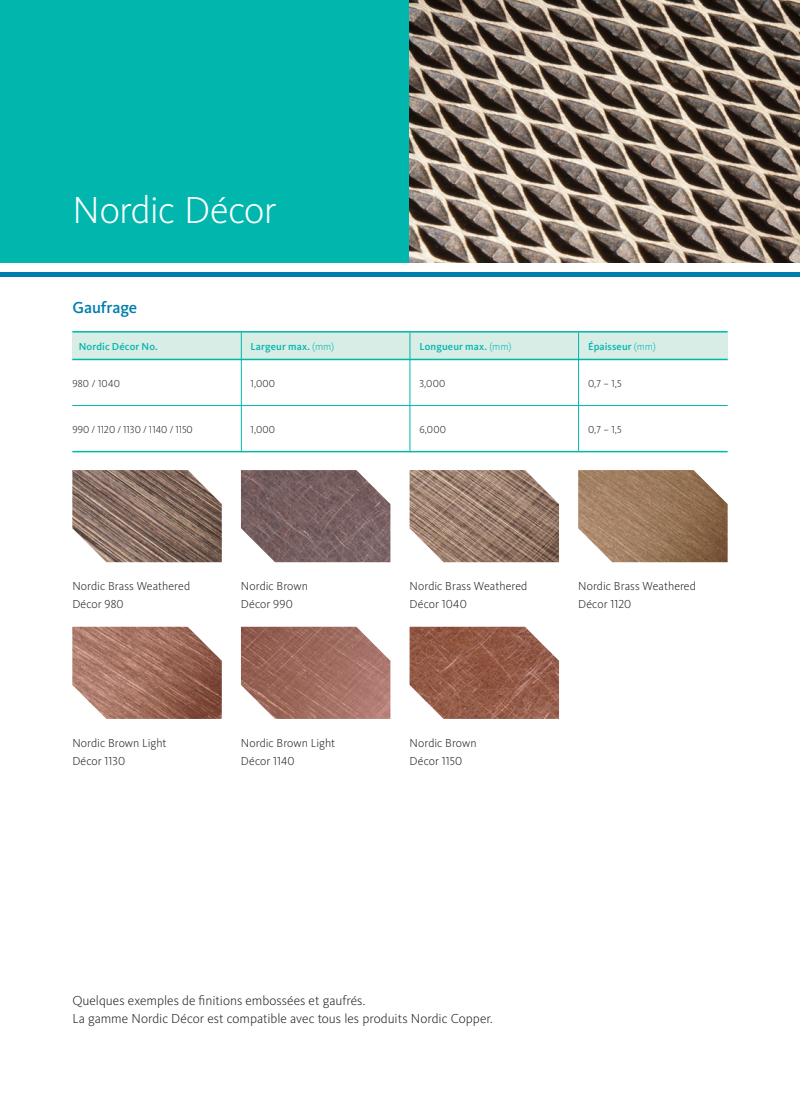
<style>
.page{position:relative;width:800px;height:1106px;background:#fff}
.page>*{position:absolute;margin:0;border:0;box-sizing:border-box;transform-origin:0 0}
.t1{font:300 39px "Kievit Pro";letter-spacing:-.015em;color:#fff}
.t2{font:500 16.5px "Kievit Pro";letter-spacing:-.01em;color:#007dad}
.t3{font:300 13.5px/18.5px "Kievit Pro";color:#231f20}
.t4{font:300 12px/18.5px "Kievit Pro";letter-spacing:.005em;color:#231f20}
.t5{font:500 10.5px "Kievit Pro";letter-spacing:.01em;color:#00b6ad}
.t6{font:300 10.5px "Kievit Pro";letter-spacing:.01em;color:#231f20}
.t7{font:300 10.5px "Kievit Pro";letter-spacing:-.01em;color:#231f20}
.s1{font-weight:300}
</style>
<div class="page">
<div style="left:0;top:0;width:799px;height:262px;background:#00b6ad"></div>
<hr style="left:0;top:272px;width:799px;height:4px;background:#007dad">
<img style="left:409px;top:0;width:390px;height:262px">
<div style="left:72px;top:332px;width:655px;height:27px;background:#d7ede6"></div>
<hr style="left:72px;top:331px;width:655px;height:1px;background:#00b6ad">
<hr style="left:72px;top:359px;width:655px;height:1px;background:#00b6ad">
<hr style="left:72px;top:405px;width:655px;height:1px;background:#00b6ad">
<hr style="left:72px;top:451px;width:655px;height:1px;background:#00b6ad">
<hr style="left:409px;top:332px;width:1px;height:119px;background:#00b6ad">
<hr style="left:241px;top:332px;width:1px;height:119px;background:#00b6ad">
<hr style="left:578px;top:332px;width:1px;height:119px;background:#00b6ad">
<img style="left:72px;top:470px;width:150px;height:92px">
<img style="left:72px;top:626px;width:150px;height:93px">
<img style="left:241px;top:470px;width:149px;height:92px">
<img style="left:241px;top:626px;width:149px;height:93px">
<img style="left:409px;top:470px;width:150px;height:92px">
<img style="left:409px;top:626px;width:150px;height:93px">
<img style="left:578px;top:470px;width:149px;height:92px">
<h1 class="t1" style="left:73px;top:187px;width:205px">Nordic Décor</h1>
<h2 class="t2" style="left:72px;top:298px;width:66px">Gaufrage</h2>
<p class="t5" style="left:79px;top:340px;width:81px">Nordic Décor No.</p>
<p class="t6" style="left:72px;top:377px;width:49px">980 / 1040</p>
<p class="t7" style="left:72px;top:423px;width:122px">990 / 1120 / 1130 / 1140 / 1150</p>
<p class="t5" style="left:250px;top:340px;width:85px">Largeur max. <span class="s1">(mm)</span></p>
<p class="t6" style="left:250px;top:377px;width:26px">1,000</p>
<p class="t6" style="left:250px;top:423px;width:26px">1,000</p>
<p class="t5" style="left:419px;top:340px;width:93px">Longueur max. <span class="s1">(mm)</span></p>
<p class="t5" style="left:588px;top:340px;width:69px">Épaisseur <span class="s1">(mm)</span></p>
<p class="t6" style="left:419px;top:377px;width:27px">3,000</p>
<p class="t6" style="left:419px;top:423px;width:28px">6,000</p>
<p class="t6" style="left:588px;top:377px;width:35px">0,7 – 1,5</p>
<p class="t6" style="left:588px;top:423px;width:35px">0,7 – 1,5</p>
<p class="t4" style="left:72px;top:576px;width:119px">Nordic Brass Weathered<br>Décor 980</p>
<p class="t4" style="left:241px;top:576px;width:69px">Nordic Brown<br>Décor 990</p>
<p class="t4" style="left:409px;top:576px;width:119px">Nordic Brass Weathered<br>Décor 1040</p>
<p class="t4" style="left:578px;top:576px;width:119px">Nordic Brass Weathered<br>Décor 1120</p>
<p class="t4" style="left:72px;top:733px;width:96px">Nordic Brown Light<br>Décor 1130</p>
<p class="t4" style="left:241px;top:733px;width:96px">Nordic Brown Light<br>Décor 1140</p>
<p class="t4" style="left:409px;top:733px;width:69px">Nordic Brown<br>Décor 1150</p>
<p class="t3" style="left:72px;top:990px;width:422px">Quelques exemples de finitions embossées et gaufrés.<br>La gamme Nordic Décor est compatible avec tous les produits Nordic Copper.</p>
</div>
